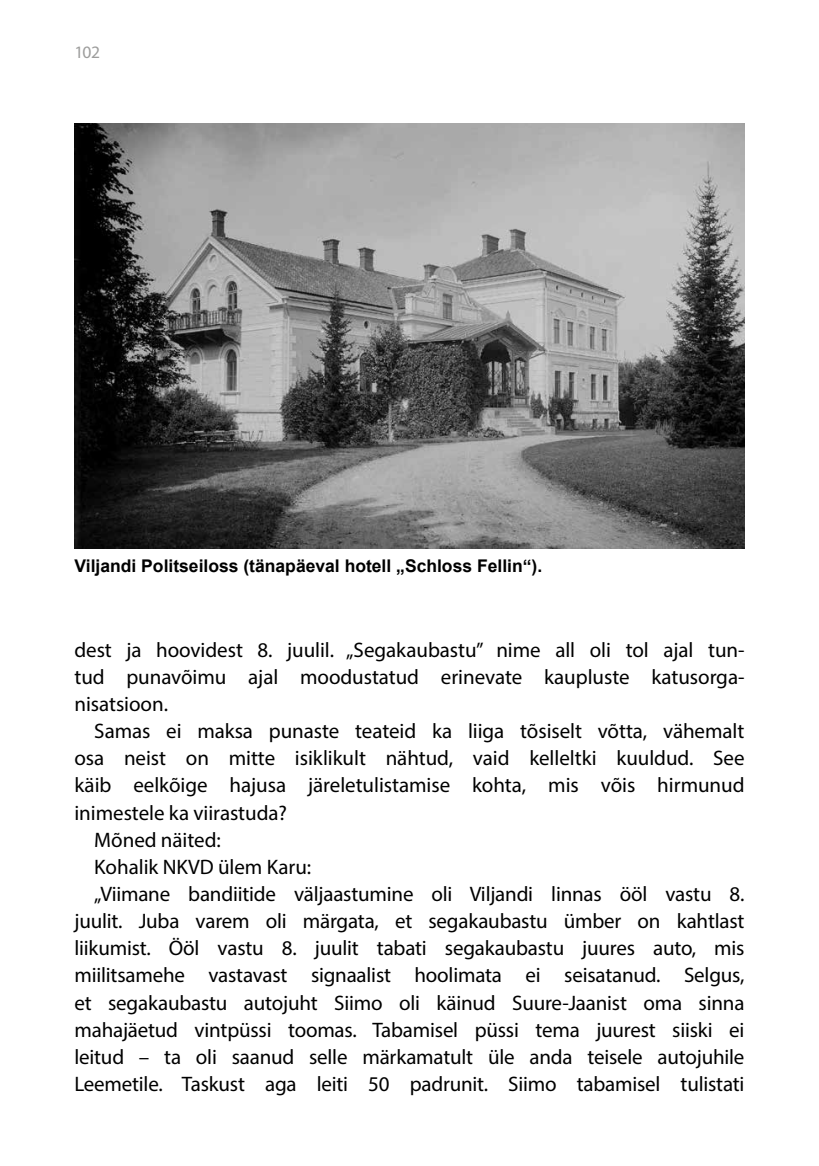
<style>
.page{position:relative;width:819px;height:1166px;background:#fff}
.page>*{position:absolute;margin:0;border:0;box-sizing:border-box;transform-origin:0 0}
.t1{font:21px/27.1px "Myriad Pro";letter-spacing:-.01em;color:#000;text-align:justify}
.t2{font:700 17.5px "Arial";color:#000}
.t3{font:17.5px "Myriad Pro";color:#9d9d9c}
</style>
<div class="page">
<img style="left:74px;top:123px;width:670px;height:425px">
<p class="t3" style="left:74px;top:41px;width:27px">102</p>
<p class="t2" style="left:74px;top:554px;width:469px">Viljandi Politseiloss (tänapäeval hotell „Schloss Fellin“).</p>
<p class="t1" style="left:74px;top:636px;width:671px">dest ja hoovidest 8. juulil. „Segakaubastu” nime all oli tol ajal tun&shy;tud punavõimu ajal moodustatud erinevate kaupluste katusorga&shy;nisatsioon.</p>
<p class="t1" style="left:94px;top:717px;width:651px">Samas ei maksa punaste teateid ka liiga tõsiselt võtta, vähemalt</p>
<p class="t1" style="left:74px;top:744px;width:671px">osa neist on mitte isiklikult nähtud, vaid kelleltki kuuldud. See</p>
<p class="t1" style="left:74px;top:771px;width:671px">käib eelkõige hajusa järeletulistamise kohta, mis võis hirmunud</p>
<p class="t1" style="left:74px;top:798px;width:214px">inimestele ka viirastuda?</p>
<p class="t1" style="left:94px;top:826px;width:128px">Mõned näited:</p>
<p class="t1" style="left:94px;top:853px;width:218px">Kohalik NKVD ülem Karu:</p>
<p class="t1" style="left:94px;top:880px;width:651px">„Viimane bandiitide väljaastumine oli Viljandi linnas ööl vastu 8.</p>
<p class="t1" style="left:74px;top:907px;width:671px">juulit. Juba varem oli märgata, et segakaubastu ümber on kahtlast</p>
<p class="t1" style="left:74px;top:934px;width:671px">liikumist. Ööl vastu 8. juulit tabati segakaubastu juures auto, mis</p>
<p class="t1" style="left:74px;top:961px;width:671px">miilitsamehe vastavast signaalist hoolimata ei seisatanud. Selgus,</p>
<p class="t1" style="left:74px;top:988px;width:671px">et segakaubastu autojuht Siimo oli käinud Suure-Jaanist oma sinna</p>
<p class="t1" style="left:74px;top:1016px;width:671px">mahajäetud vintpüssi toomas. Tabamisel püssi tema juurest siiski ei</p>
<p class="t1" style="left:74px;top:1043px;width:671px">leitud – ta oli saanud selle märkamatult üle anda teisele autojuhile</p>
<p class="t1" style="left:74px;top:1070px;width:671px">Leemetile. Taskust aga leiti 50 padrunit. Siimo tabamisel tulistati</p>
</div>
